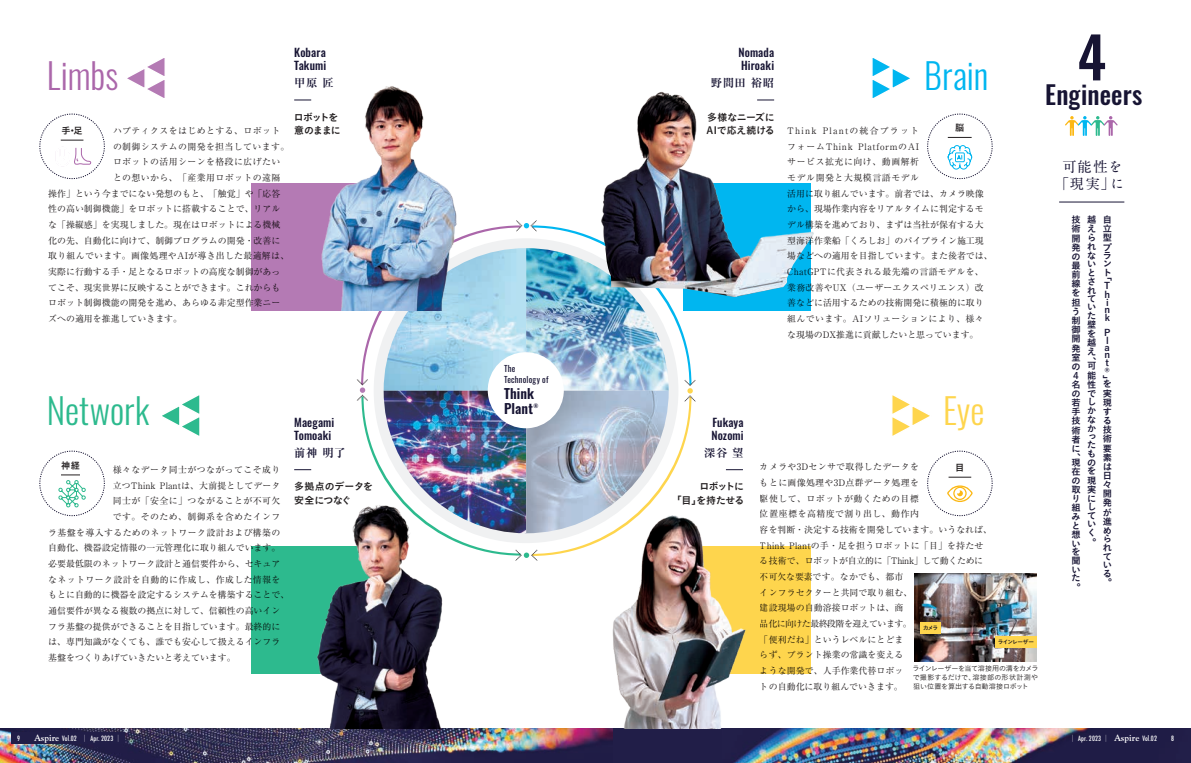
<style>
.page{position:relative;width:1191px;height:763px;background:#fff}
.page>*{position:absolute;margin:0;border:0;box-sizing:border-box;transform-origin:0 0}
.t1{font:500 56.7px "Oswald";color:#171433}
.t2{font:300 35.4px "Oswald";color:#2dba8e}
.t3{font:300 35.4px "Oswald";letter-spacing:.005em;color:#ab67aa}
.t4{font:300 35.4px "Oswald";color:#00b6f0}
.t5{font:300 35.4px "Oswald";color:#fed54d}
.t6{font:500 25.5px "Oswald";letter-spacing:.005em;color:#171433}
.t7{font:700 14.2px/17px "A1 Mincho Std";letter-spacing:.095em;color:#171433;text-align:center}
.t8{font:600 13.5px/14.9px "Oswald";letter-spacing:.005em;color:#171433}
.t9{font:500 11.3px/12.8px "Oswald";letter-spacing:.01em;color:#171433}
.t10{font:700 11.3px "Ryumin Pro";letter-spacing:.05em;color:#171433}
.t11{font:9.9px/13.5px "Koburina Go Std W6";letter-spacing:-.01em;color:#231f20}
.t12{font:9.9px/13.5px "Koburina Go Std W6";letter-spacing:-.015em;color:#231f20}
.t13{font:9.9px/13.5px "Koburina Go Std W6";letter-spacing:-.07em;color:#231f20;text-align:right}
.t14{font:9.9px/13.5px "Koburina Go Std W6";letter-spacing:-.1em;color:#231f20}
.t15{font:9.2px/8.9px "Koburina Go Std W6";color:#171433}
.t16{font:700 9.2px/8.3px "Yu Go";color:#171433}
.t17{font:9.2px "Koburina Go Std W6";color:#231f20}
.t18{font:8.9px/15.7px "Ryumin Pro";color:#231f20}
.t19{font:8.9px "Ryumin Pro";letter-spacing:.045em;color:#231f20}
.t20{font:8.9px "Ryumin Pro";letter-spacing:.04em;color:#231f20}
.t21{font:8.9px "Ryumin Pro";letter-spacing:.03em;color:#231f20}
.t22{font:8.5px/10.6px "Oswald";letter-spacing:.025em;color:#171433}
.t23{font:7.1px/9.2px "Koburina Go Std W3";letter-spacing:-.02em;color:#231f20;text-align:justify}
.t24{font:500 condensed 7.1px "Futura";letter-spacing:.02em;color:#fff}
.t25{font:5.7px "Koburina Go Std W6";letter-spacing:-.095em;color:#231f20}
.t26{font:5.7px "Koburina Go Std W6";letter-spacing:-.13em;color:#231f20}
.t27{font:600 5.5px "Oswald";color:#171433}
.s1{font-family:"Yu Go";font-weight:700}
.s2{font-family:"Goudy";font-weight:700;font-stretch:normal;font-size:9.2px}
.s3{font-family:"Koz Min Pr 6 N";font-weight:400;font-stretch:normal}
</style>
<div class="page">
<img style="left:357px;top:220px;width:338px;height:341px">
<img style="left:721px;top:729px;width:470px;height:34px">
<div style="left:0;top:729px;width:721px;height:34px;background:#211e48"></div>
<img style="left:0;top:729px;width:612px;height:34px">
<div style="left:683px;top:546px;width:128px;height:127px;background:#fed54d"></div>
<div style="left:683px;top:183px;width:128px;height:127px;background:#00b6f0"></div>
<div style="left:251px;top:183px;width:128px;height:127px;background:#b47ab4"></div>
<div style="left:251px;top:546px;width:128px;height:127px;background:#2dba8e"></div>
<div style="left:488px;top:352px;width:76px;height:76px;background:#fff;border-radius:50%"></div>
<div style="left:12px;top:732px;width:113px;height:12px;background:#211e48"></div>
<svg style="left:162px;top:395px;width:38px;height:41px"></svg>
<svg style="left:127px;top:58px;width:38px;height:40px"></svg>
<svg style="left:892px;top:395px;width:38px;height:41px"></svg>
<svg style="left:872px;top:58px;width:38px;height:40px"></svg>
<svg style="left:40px;top:451px;width:65px;height:65px"></svg>
<svg style="left:927px;top:114px;width:65px;height:65px"></svg>
<img style="left:914px;top:573px;width:122px;height:88px">
<img style="left:586px;top:91px;width:228px;height:206px">
<img style="left:609px;top:515px;width:137px;height:214px">
<img style="left:315px;top:502px;width:130px;height:227px">
<img style="left:317px;top:86px;width:143px;height:225px">
<svg style="left:40px;top:114px;width:65px;height:65px"></svg>
<svg style="left:1065px;top:116px;width:52px;height:20px"></svg>
<div style="left:692px;top:77px;width:82px;height:19px;background:#fff"></div>
<svg style="left:294px;top:99px;width:17px;height:1px"></svg>
<svg style="left:757px;top:99px;width:17px;height:1px"></svg>
<svg style="left:726px;top:469px;width:17px;height:1px"></svg>
<svg style="left:294px;top:469px;width:17px;height:1px"></svg>
<hr style="left:1059px;top:202px;width:65px;height:1px;background:#171433">
<svg style="left:927px;top:451px;width:65px;height:65px"></svg>
<div style="left:920px;top:622px;width:20px;height:12px;background:#fed54d"></div>
<div style="left:995px;top:636px;width:42px;height:12px;background:#fed54d"></div>
<p class="t9" style="left:294px;top:45px;width:34px">Kobara<br>Takumi</p>
<p class="t9" style="left:738px;top:45px;width:37px">Nomada<br>Hiroaki</p>
<h2 class="t3" style="left:47px;top:44px;width:73px">Limbs</h2>
<h2 class="t4" style="left:924px;top:44px;width:66px">Brain</h2>
<p class="t10" style="left:711px;top:73px;width:65px">野間田 裕昭</p>
<p class="t10" style="left:294px;top:73px;width:41px">甲原 匠</p>
<p class="t14" style="left:294px;top:110px;width:48px">ロボットを意のままに</p>
<p class="t11" style="left:706px;top:110px;width:70px">多様なニーズに<br><span class="s1">AI</span>で応え続ける</p>
<p class="t17" style="left:62px;top:123px;width:22px">手・足</p>
<p class="t17" style="left:955px;top:121px;width:11px">脳</p>
<p class="t18" style="left:787px;top:122px;width:207px">Think Plantの統合プラット<br>フォームThink PlatformのAI<br>サービス拡充に向け、動画解析<br>モデル開発と大規模言語モデル<br>活用に取り組んでいます。前者では、カメラ映像から、現場作業内容をリアルタイムに判定するモデル構築を進めており、まずは当社が保有する大型海洋作業船「くろしお」のパイプライン施工現場などへの適用を目指しています。また後者では、<br>ChatGPTに代表される最先端の言語モデルを、業務改善やUX（ユーザーエクスペリエンス）改善などに活用するための技術開発に積極的に取り組んでいます。AIソリューションにより、様々な現場のDX推進に貢献したいと思っています。</p>
<p class="t19" style="left:113px;top:124px;width:169px">ハプティクスをはじめとする、ロボット</p>
<p class="t20" style="left:113px;top:139px;width:178px">の制御システムの開発を担当しています。</p>
<p class="t19" style="left:113px;top:155px;width:169px">ロボットの活用シーンを格段に広げたい</p>
<p class="t19" style="left:113px;top:171px;width:169px">との想いから、「産業用ロボットの遠隔</p>
<p class="t18" style="left:48px;top:185px;width:234px">操作」という今までにない発想のもと、「触覚」や「応答</p>
<p class="t18" style="left:48px;top:201px;width:234px">性の高い制御機能」をロボットに搭載することで、リアル</p>
<p class="t18" style="left:48px;top:216px;width:234px">な「操縦感」を実現しました。現在はロボットによる機械</p>
<p class="t18" style="left:48px;top:232px;width:234px">化の先、自動化に向けて、制御プログラムの開発・改善に</p>
<p class="t21" style="left:48px;top:249px;width:243px">取り組んでいます。画像処理やAIが導き出した最適解は、</p>
<p class="t18" style="left:48px;top:263px;width:234px">実際に行動する手・足となるロボットの高度な制御があっ</p>
<p class="t18" style="left:48px;top:279px;width:234px">てこそ、現実世界に反映することができます。これからも</p>
<p class="t18" style="left:48px;top:294px;width:234px">ロボット制御機能の開発を進め、あらゆる非定型作業ニー</p>
<p class="t18" style="left:48px;top:310px;width:135px">ズへの適用を推進していきます。</p>
<h2 class="t2" style="left:47px;top:379px;width:104px">Network</h2>
<p class="t17" style="left:61px;top:458px;width:20px">神経</p>
<p class="t19" style="left:113px;top:462px;width:169px">様々なデータ同士がつながってこそ成り</p>
<p class="t18" style="left:113px;top:477px;width:169px">立つThink Plantは、大前提としてデータ</p>
<p class="t19" style="left:113px;top:494px;width:169px">同士が「安全に」つながることが不可欠</p>
<p class="t19" style="left:113px;top:509px;width:169px">です。そのため、制御系を含めたインフ</p>
<p class="t20" style="left:48px;top:525px;width:234px">ラ基盤を導入するためのネットワーク設計および構築の</p>
<p class="t18" style="left:48px;top:539px;width:234px">自動化、機器設定情報の一元管理化に取り組んでいます。</p>
<p class="t18" style="left:48px;top:555px;width:234px">必要最低限のネットワーク設計と通信要件から、セキュア</p>
<p class="t20" style="left:48px;top:572px;width:234px">なネットワーク設計を自動的に作成し、作成した情報を</p>
<p class="t18" style="left:48px;top:586px;width:243px">もとに自動的に機器を設定するシステムを構築することで、</p>
<p class="t18" style="left:48px;top:602px;width:234px">通信要件が異なる複数の拠点に対して、信頼性の高いイン</p>
<p class="t18" style="left:48px;top:618px;width:234px">フラ基盤の提供ができることを目指しています。最終的に</p>
<p class="t18" style="left:48px;top:633px;width:234px">は、専門知識がなくても、誰でも安心して扱えるインフラ</p>
<p class="t18" style="left:48px;top:649px;width:189px">基盤をつくりあげていきたいと考えています。</p>
<p class="t9" style="left:294px;top:415px;width:42px">Maegami<br>Tomoaki</p>
<p class="t22" style="left:504px;top:362px;width:46px">The<br>Technology of</p>
<h3 class="t8" style="left:504px;top:385px;width:32px">Think<br>Plant</h3>
<p class="t27" style="left:533px;top:400px;width:6px">®</p>
<p class="t9" style="left:711px;top:415px;width:34px">Fukaya<br>Nozomi</p>
<p class="t10" style="left:294px;top:443px;width:53px">前神 明了</p>
<p class="t10" style="left:704px;top:443px;width:41px">深谷 望</p>
<p class="t12" style="left:294px;top:480px;width:80px">多拠点のデータを安全につなぐ</p>
<p class="t13" style="left:672px;top:480px;width:74px">ロボットに<br>「目」を持たせる</p>
<h2 class="t5" style="left:943px;top:379px;width:43px">Eye</h2>
<p class="t18" style="left:760px;top:458px;width:234px">カメラや3Dセンサで取得したデータを<br>もとに画像処理や3D点群データ処理を<br>駆使して、ロボットが動くための目標<br>位置座標を高精度で割り出し、動作内<br>容を判断・決定する技術を開発しています。いうなれば、<br>Think Plantの手・足を担うロボットに「目」を持たせる技術で、ロボットが自立的に「Think」して動くために不可欠な要素です。なかでも、都市<br>インフラセクターと共同で取り組む、<br>建設現場の自動溶接ロボットは、商<br>品化に向けた最終段階を迎えています。<br>「便利だね」というレベルにとどま<br>らず、プラント操業の常識を変える<br>ような開発で、人手作業代替ロボッ<br>トの自動化に取り組んでいきます。</p>
<p class="t17" style="left:955px;top:460px;width:11px">目</p>
<p class="t26" style="left:923px;top:623px;width:16px">カメラ</p>
<p class="t25" style="left:998px;top:638px;width:38px">ラインレーザー</p>
<p class="t23" style="left:912px;top:663px;width:127px">ラインレーザーを当て溶接用の溝をカメラで撮影するだけで、溶接部の形状計測や狙い位置を算出する自動溶接ロボット</p>
<h1 class="t1" style="left:1077px;top:7px;width:30px">4</h1>
<h3 class="t6" style="left:1045px;top:72px;width:99px">Engineers</h3>
<h3 class="t7" style="left:1054px;top:156px;width:71px">可能性を「現実」に</h3>
<p class="t15" style="left:1102px;top:215px;width:11px;line-height:9.2px">自立型プ</p>
<p class="t15" style="left:1102px;top:251px;width:10px;line-height:8.3px;text-align:justify">ラント</p>
<p class="t15" style="left:1102px;top:272px;width:10px">「</p>
<p class="t16" style="left:1104px;top:282px;width:7px;text-align:justify">T h i</p>
<p class="t16" style="left:1104px;top:305px;width:7px">n k</p>
<p class="t16" style="left:1104px;top:329px;width:8px">P l</p>
<p class="t16" style="left:1104px;top:344px;width:7px;line-height:7px">a n</p>
<p class="t16" style="left:1104px;top:359px;width:7px">t ®</p>
<p class="t15" style="left:1102px;top:375px;width:6px">」</p>
<p class="t15" style="left:1102px;top:379px;width:10px">を実現する技術要素は日々開発が進められている。</p>
<p class="t15" style="left:1087px;top:215px;width:10px">越えられないとされていた壁を越え、</p>
<p class="t15" style="left:1087px;top:361px;width:10px">可能性でしかなかったものを現実にしていく。</p>
<p class="t15" style="left:1071px;top:215px;width:10px">技術開発の最前線を担う制御開発室の<br>４名の若手技術者に、</p>
<p class="t15" style="left:1071px;top:458px;width:10px">現在の取り組みと想いを聞いた。</p>
<p class="t24" style="left:17px;top:733px;width:4px">9</p>
<p class="t24" style="left:34px;top:733px;width:89px"><span class="s2">Aspire</span> Vol.02 <span class="s3">｜</span> Apr. 2023 <span class="s3">｜</span></p>
<p class="t24" style="left:1069px;top:733px;width:89px"><span class="s3">｜</span> Apr. 2023 <span class="s3">｜</span> <span class="s2">Aspire</span> Vol.02</p>
<p class="t24" style="left:1171px;top:733px;width:4px">8</p>
</div>
